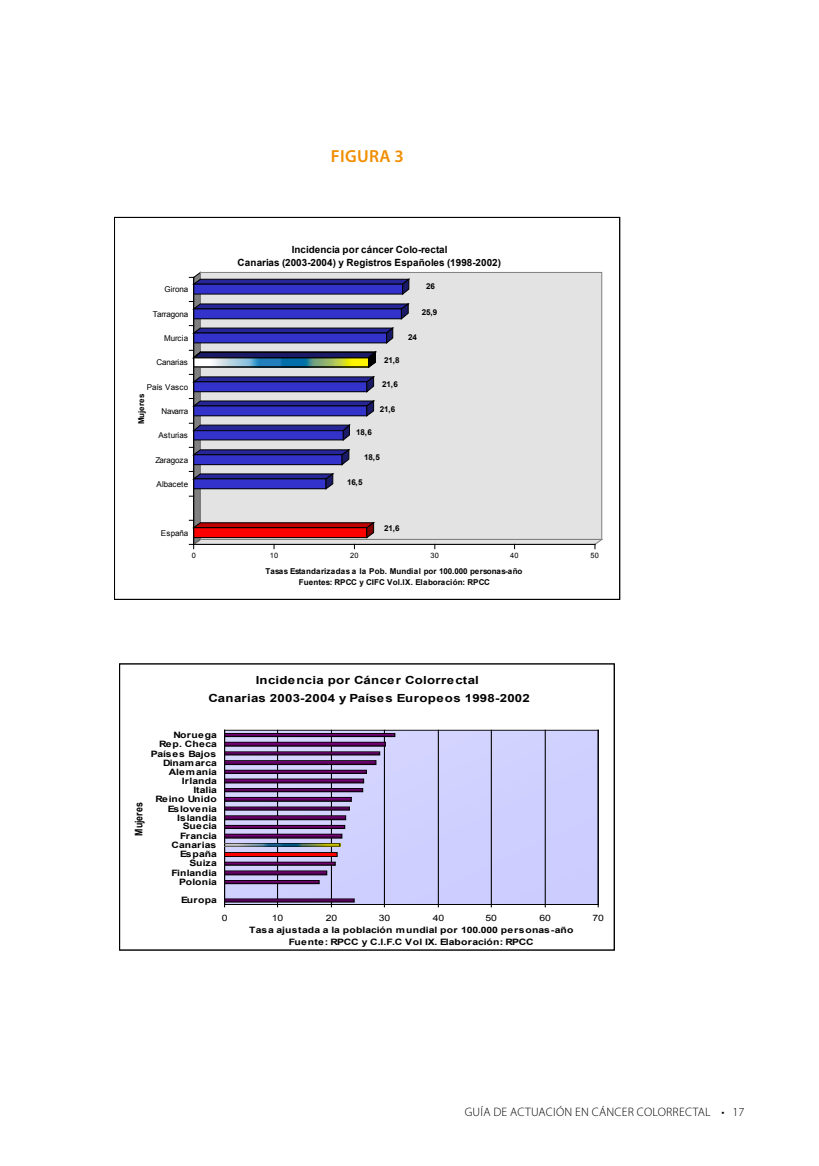
<style>
.page{position:relative;width:819px;height:1166px;background:#fff}
.page>*{position:absolute;margin:0;border:0;box-sizing:border-box;transform-origin:0 0}
.t1{font:600 17.5px "Myriad Pro";letter-spacing:.02em;color:#f18e00}
.t2{font:300 12.25px "Myriad Pro";letter-spacing:.02em;color:#000}
.t3{font:700 11.2px/17.5px "Arial";letter-spacing:.015em;color:#000;text-align:center;scale:1.18 1}
.t4{font:700 10.33px "Arial";color:#000;scale:.85 1}
.t5{font:700 9.8px/13px "Arial";letter-spacing:.005em;color:#000;text-align:center}
.t6{font:700 8.75px "Arial";letter-spacing:.005em;color:#000;scale:1.18 1}
.t7{font:700 8.75px/12.1px "Arial";letter-spacing:.025em;color:#000;text-align:center;scale:1.18 1}
.t8{font:8.75px "Arial";letter-spacing:-.01em;color:#000;scale:1.18 1}
.t9{font:700 8.05px/10.5px "Arial";letter-spacing:.005em;color:#000;text-align:center}
.t10{font:8.05px "Arial";letter-spacing:-.02em;color:#000}
.t11{font:8.05px "Arial";letter-spacing:.01em;color:#000}
.t12{font:8.05px "Arial";letter-spacing:.025em;color:#000}
.t13{font:7.35px "Arial";letter-spacing:.025em;color:#000}
</style>
<div class="page">
<div style="left:225px;top:731px;width:373px;height:173px;background:#d0d0ff"></div>
<hr style="left:277px;top:730px;width:1px;height:174px;background:#000">
<hr style="left:331px;top:730px;width:1px;height:174px;background:#000">
<hr style="left:384px;top:730px;width:1px;height:174px;background:#000">
<hr style="left:438px;top:730px;width:1px;height:174px;background:#000">
<hr style="left:491px;top:730px;width:1px;height:174px;background:#000">
<hr style="left:545px;top:730px;width:1px;height:174px;background:#000">
<hr style="left:224px;top:730px;width:374px;height:1px;background:#000">
<hr style="left:598px;top:730px;width:1px;height:174px;background:#000">
<hr style="left:224px;top:730px;width:1px;height:174px;background:#000">
<div style="left:224px;top:898px;width:130px;height:4px;border:1px solid #000"></div>
<div style="left:224px;top:880px;width:95px;height:4px;border:1px solid #000"></div>
<hr style="left:224px;top:872px;width:103px;height:1px;background:#650065">
<div style="left:224px;top:870px;width:103px;height:5px;border:1px solid #000"></div>
<div style="left:224px;top:862px;width:111px;height:4px;border:1px solid #000"></div>
<hr style="left:224px;top:852px;width:113px;height:4px;background:#f00">
<div style="left:224px;top:852px;width:113px;height:5px;border:1px solid #000"></div>
<img style="left:224px;top:844px;width:117px;height:3px">
<div style="left:224px;top:843px;width:116px;height:3px;border:1px solid #000"></div>
<div style="left:224px;top:834px;width:118px;height:4px;border:1px solid #000"></div>
<div style="left:224px;top:825px;width:121px;height:4px;border:1px solid #000"></div>
<hr style="left:224px;top:817px;width:121px;height:1px;background:#650065">
<div style="left:224px;top:815px;width:122px;height:5px;border:1px solid #000"></div>
<div style="left:224px;top:806px;width:126px;height:4px;border:1px solid #000"></div>
<hr style="left:224px;top:799px;width:127px;height:1px;background:#650065">
<div style="left:224px;top:797px;width:128px;height:5px;border:1px solid #000"></div>
<div style="left:224px;top:788px;width:139px;height:4px;border:1px solid #000"></div>
<hr style="left:224px;top:780px;width:139px;height:1px;background:#650065">
<div style="left:224px;top:778px;width:140px;height:5px;border:1px solid #000"></div>
<div style="left:224px;top:770px;width:143px;height:4px;border:1px solid #000"></div>
<hr style="left:224px;top:762px;width:152px;height:1px;background:#650065">
<div style="left:224px;top:760px;width:152px;height:5px;border:1px solid #000"></div>
<div style="left:224px;top:751px;width:156px;height:4px;border:1px solid #000"></div>
<hr style="left:224px;top:744px;width:161px;height:1px;background:#4f004f">
<div style="left:224px;top:742px;width:162px;height:5px;border:1px solid #000"></div>
<div style="left:224px;top:733px;width:171px;height:4px;border:1px solid #000"></div>
<hr style="left:224px;top:904px;width:374px;height:1px;background:#000">
<svg style="left:189px;top:272px;width:414px;height:277px"></svg>
<h1 class="t1" style="left:331px;top:145px;width:74px">FIGURA 3</h1>
<p class="t5" style="left:237px;top:243px;width:265px">Incidencia por cáncer Colo-rectal<br>Canarias (2003-2004) y Registros Españoles (1998-2002)</p>
<p class="t10" style="left:165px;top:284px;width:25px">Girona</p>
<p class="t9" style="left:426px;top:281px;width:10px">26</p>
<p class="t10" style="left:153px;top:309px;width:37px">Tarragona</p>
<p class="t9" style="left:422px;top:307px;width:17px">25,9</p>
<p class="t10" style="left:164px;top:333px;width:26px">Murcia</p>
<p class="t9" style="left:408px;top:332px;width:10px">24</p>
<p class="t10" style="left:156px;top:357px;width:33px">Canarias</p>
<p class="t9" style="left:384px;top:355px;width:17px">21,8</p>
<p class="t12" style="left:147px;top:382px;width:43px">País Vasco</p>
<p class="t9" style="left:382px;top:380px;width:17px">21,6</p>
<p class="t9" style="left:136px;top:424px;width:32px;rotate:-90deg">Mujeres</p>
<p class="t10" style="left:161px;top:406px;width:28px">Navarra</p>
<p class="t9" style="left:380px;top:404px;width:17px">21,6</p>
<p class="t11" style="left:158px;top:430px;width:31px">Asturias</p>
<p class="t9" style="left:356px;top:427px;width:17px">18,6</p>
<p class="t10" style="left:155px;top:455px;width:34px">Zaragoza</p>
<p class="t9" style="left:364px;top:453px;width:17px">18,5</p>
<p class="t11" style="left:156px;top:479px;width:33px">Albacete</p>
<p class="t9" style="left:347px;top:477px;width:17px">16,5</p>
<p class="t10" style="left:161px;top:528px;width:29px">España</p>
<p class="t9" style="left:384px;top:524px;width:17px">21,6</p>
<p class="t13" style="left:192px;top:551px;width:6px">0</p>
<p class="t13" style="left:270px;top:551px;width:10px">10</p>
<p class="t13" style="left:350px;top:551px;width:10px">20</p>
<p class="t13" style="left:430px;top:551px;width:10px">30</p>
<p class="t13" style="left:510px;top:551px;width:10px">40</p>
<p class="t13" style="left:590px;top:551px;width:10px">50</p>
<p class="t9" style="left:265px;top:566px;width:259px">Tasas Estandarizadas a la Pob. Mundial por 100.000 personas-año<br>Fuentes: RPCC y CIFC Vol.IX. Elaboración: RPCC</p>
<h3 class="t3" style="left:208px;top:672px;width:274px">Incidencia por Cáncer Colorrectal<br>Canarias 2003-2004 y Países Europeos 1998-2002</h3>
<p class="t7" style="left:173px;top:729px;width:38px">Noruega</p>
<p class="t6" style="left:159px;top:738px;width:50px">Rep. Checa</p>
<p class="t6" style="left:151px;top:748px;width:57px">Países Bajos</p>
<p class="t6" style="left:163px;top:756px;width:47px">Dinamarca</p>
<p class="t6" style="left:169px;top:766px;width:42px">Alemania</p>
<p class="t6" style="left:182px;top:775px;width:31px">Irlanda</p>
<p class="t4" style="left:132px;top:836px;width:41px;rotate:-90deg">Mujeres</p>
<p class="t6" style="left:193px;top:784px;width:22px">Italia</p>
<p class="t6" style="left:155px;top:793px;width:53px">Reino Unido</p>
<p class="t6" style="left:168px;top:803px;width:43px">Eslovenia</p>
<p class="t6" style="left:177px;top:812px;width:35px">Islandia</p>
<p class="t6" style="left:183px;top:820px;width:30px">Suecia</p>
<p class="t6" style="left:180px;top:830px;width:33px">Francia</p>
<p class="t6" style="left:171px;top:839px;width:39px">Canarias</p>
<p class="t6" style="left:180px;top:848px;width:33px">España</p>
<p class="t6" style="left:189px;top:857px;width:25px">Suiza</p>
<p class="t6" style="left:171px;top:867px;width:40px">Finlandia</p>
<p class="t6" style="left:179px;top:876px;width:34px">Polonia</p>
<p class="t6" style="left:181px;top:894px;width:32px">Europa</p>
<p class="t8" style="left:222px;top:912px;width:6px">0</p>
<p class="t8" style="left:272px;top:912px;width:11px">10</p>
<p class="t8" style="left:326px;top:912px;width:11px">20</p>
<p class="t8" style="left:379px;top:912px;width:11px">30</p>
<p class="t8" style="left:432px;top:912px;width:11px">40</p>
<p class="t8" style="left:485px;top:912px;width:11px">50</p>
<p class="t8" style="left:539px;top:912px;width:11px">60</p>
<p class="t8" style="left:592px;top:912px;width:11px">70</p>
<p class="t7" style="left:249px;top:924px;width:276px">Tasa ajustada a la población mundial por 100.000 personas-año<br>Fuente: RPCC y C.I.F.C Vol IX. Elaboración: RPCC</p>
<h2 class="t2" style="left:464px;top:1105px;width:281px">GUÍA DE ACTUACIÓN EN CÁNCER COLORRECTAL • 17</h2>
</div>
